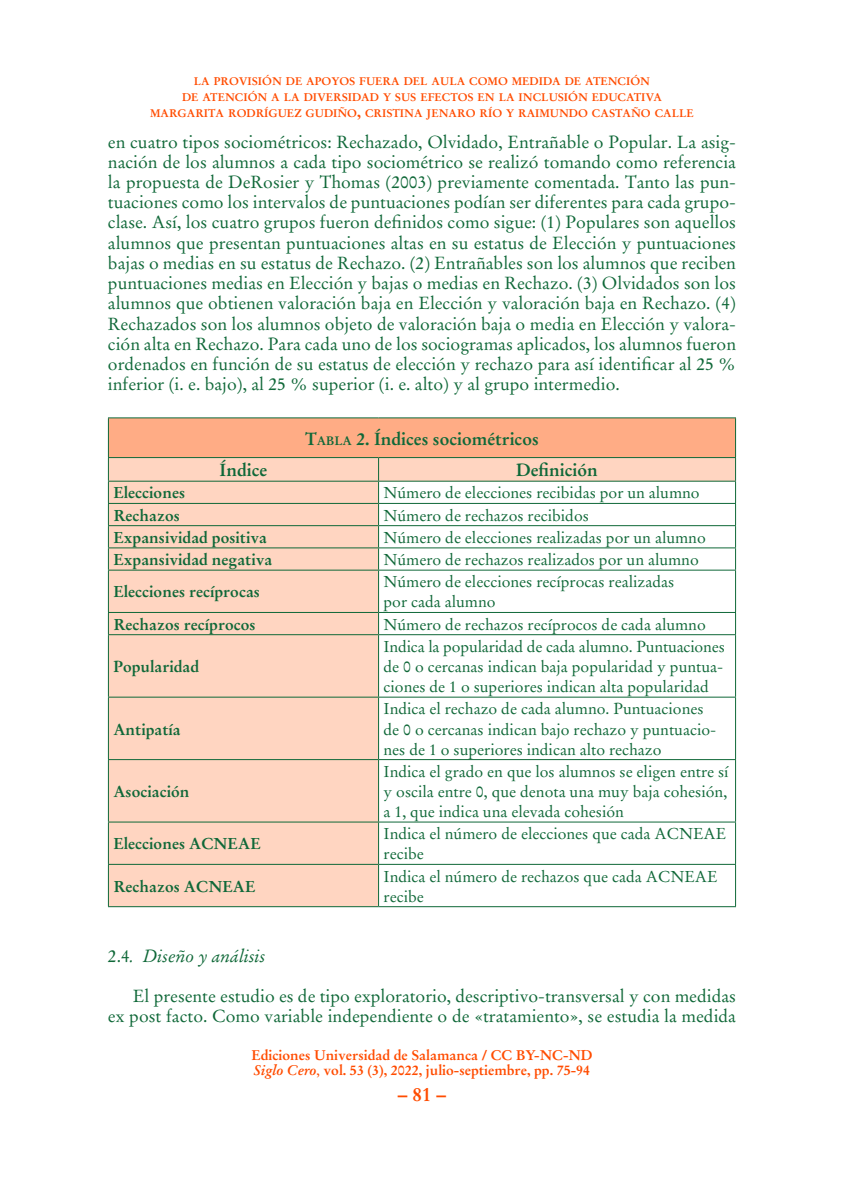
<style>
.page{position:relative;width:844px;height:1191px;background:#fff}
.page>*{position:absolute;margin:0;border:0;box-sizing:border-box;transform-origin:0 0}
.t1{font:700 19.25px "Stempel Garamond";color:#ff4c00}
.TEX_de_párrafo_N_par{font:17.5px/20.1px "Stempel Garamond";color:#0f6838;text-align:justify}
.tabla_titulo{font:700 17.5px "Stempel Garamond";color:#0f6838}
.TEX_Cab_Cur{font:italic 17.5px "Stempel Garamond";color:#0f6838}
.tabla_subtitulo{font:700 17.5px "Stempel Garamond";color:#0f6838}
.tabla{font:15.75px/20.1px "Stempel Garamond";color:#0f6838}
.tabla-2{font:700 15.75px "Stempel Garamond";color:#0f6838}
.t2{font:700 14px/15.8px "Stempel Garamond";color:#ff4c00}
.t3{font:700 11.03px/15.8px "Stempel Garamond";color:#ff4c00;text-align:center}
.s1{font-size:15.75px}
.s2{font-style:inherit}
.s3{font-size:12.25px}
.s4{font-style:normal}
.s5{font-style:italic}
.s6{font-weight:400}
</style>
<div class="page">
<div style="left:108px;top:418px;width:627px;height:39px;background:#ffac85"></div>
<svg style="left:109px;top:458px;width:626px;height:448px"></svg>
<hr style="left:108px;top:503px;width:270px;height:1px;background:#0f6838">
<hr style="left:378px;top:503px;width:357px;height:1px;background:#0f6838">
<hr style="left:108px;top:525px;width:270px;height:1px;background:#0f6838">
<hr style="left:378px;top:525px;width:357px;height:1px;background:#0f6838">
<hr style="left:108px;top:547px;width:270px;height:1px;background:#0f6838">
<hr style="left:378px;top:547px;width:357px;height:1px;background:#0f6838">
<hr style="left:108px;top:569px;width:270px;height:1px;background:#0f6838">
<hr style="left:108px;top:570px;width:1px;height:42px;background:#0f6838">
<hr style="left:378px;top:569px;width:357px;height:1px;background:#0f6838">
<hr style="left:378px;top:570px;width:1px;height:42px;background:#0f6838">
<hr style="left:735px;top:570px;width:1px;height:42px;background:#0f6838">
<hr style="left:108px;top:612px;width:270px;height:1px;background:#0f6838">
<svg style="left:108px;top:613px;width:1px;height:21px"></svg>
<hr style="left:378px;top:612px;width:357px;height:1px;background:#0f6838">
<svg style="left:378px;top:613px;width:1px;height:21px"></svg>
<svg style="left:735px;top:613px;width:1px;height:21px"></svg>
<hr style="left:108px;top:634px;width:270px;height:1px;background:#0f6838">
<hr style="left:108px;top:635px;width:1px;height:61px;background:#0f6838">
<hr style="left:378px;top:634px;width:357px;height:1px;background:#0f6838">
<hr style="left:378px;top:635px;width:1px;height:61px;background:#0f6838">
<hr style="left:735px;top:635px;width:1px;height:61px;background:#0f6838">
<hr style="left:108px;top:696px;width:270px;height:1px;background:#0f6838">
<hr style="left:108px;top:697px;width:1px;height:62px;background:#0f6838">
<hr style="left:378px;top:696px;width:357px;height:1px;background:#0f6838">
<hr style="left:378px;top:697px;width:1px;height:62px;background:#0f6838">
<hr style="left:735px;top:697px;width:1px;height:62px;background:#0f6838">
<hr style="left:108px;top:759px;width:270px;height:1px;background:#0f6838">
<hr style="left:108px;top:760px;width:1px;height:61px;background:#0f6838">
<hr style="left:378px;top:759px;width:357px;height:1px;background:#0f6838">
<hr style="left:378px;top:760px;width:1px;height:61px;background:#0f6838">
<hr style="left:735px;top:760px;width:1px;height:61px;background:#0f6838">
<hr style="left:108px;top:417px;width:270px;height:1px;background:#0f6838">
<hr style="left:108px;top:418px;width:1px;height:39px;background:#0f6838">
<hr style="left:378px;top:417px;width:357px;height:1px;background:#0f6838">
<hr style="left:735px;top:418px;width:1px;height:39px;background:#0f6838">
<hr style="left:108px;top:457px;width:270px;height:1px;background:#0f6838">
<svg style="left:108px;top:458px;width:1px;height:111px"></svg>
<hr style="left:378px;top:457px;width:357px;height:1px;background:#0f6838">
<svg style="left:378px;top:458px;width:1px;height:111px"></svg>
<svg style="left:735px;top:458px;width:1px;height:111px"></svg>
<hr style="left:108px;top:481px;width:270px;height:1px;background:#0f6838">
<hr style="left:378px;top:481px;width:357px;height:1px;background:#0f6838">
<hr style="left:378px;top:821px;width:357px;height:1px;background:#0f6838">
<hr style="left:735px;top:822px;width:1px;height:42px;background:#0f6838">
<hr style="left:108px;top:864px;width:270px;height:1px;background:#0f6838">
<hr style="left:378px;top:864px;width:357px;height:1px;background:#0f6838">
<hr style="left:735px;top:864px;width:1px;height:42px;background:#0f6838">
<hr style="left:378px;top:906px;width:357px;height:1px;background:#0f6838">
<hr style="left:108px;top:821px;width:270px;height:1px;background:#0f6838">
<hr style="left:108px;top:822px;width:1px;height:42px;background:#0f6838">
<hr style="left:378px;top:822px;width:1px;height:42px;background:#0f6838">
<hr style="left:108px;top:864px;width:1px;height:42px;background:#0f6838">
<hr style="left:378px;top:864px;width:1px;height:42px;background:#0f6838">
<hr style="left:108px;top:906px;width:270px;height:1px;background:#0f6838">
<p class="t3" style="left:150px;top:73px;width:545px">LA PROVISIÓN DE APOYOS FUERA DEL AULA COMO MEDIDA DE ATENCIÓN<br>DE ATENCIÓN A LA DIVERSIDAD Y SUS EFECTOS EN LA INCLUSIÓN EDUCATIVA<br>MARGARITA RODRÍGUEZ GUDIÑO<span class="s1">,</span> CRISTINA JENARO RÍO Y RAIMUNDO CASTAÑO CALLE</p>
<p class="TEX_de_párrafo_N_par" style="left:108px;top:132px;width:629px">en cuatro tipos sociométricos: Rechazado, Olvidado, Entrañable o Popular. La asig&shy;nación de los alumnos a cada tipo sociométrico se realizó tomando como referencia la propuesta de DeRosier y Thomas (2003) previamente comentada. Tanto las pun&shy;tuaciones como los intervalos de puntuaciones podían ser diferentes para cada grupo&shy;clase. Así, los cuatro grupos fueron definidos como sigue: (1) Populares son aquellos alumnos que presentan puntuaciones altas en su estatus de Elección y puntuaciones bajas o medias en su estatus de Rechazo. (2) Entrañables son los alumnos que reciben puntuaciones medias en Elección y bajas o medias en Rechazo. (3) Olvidados son los alumnos que obtienen valoración baja en Elección y valoración baja en Rechazo. (4)<br>Rechazados son los alumnos objeto de valoración baja o media en Elección y valora&shy;ción alta en Rechazo. Para cada uno de los sociogramas aplicados, los alumnos fueron ordenados en función de su estatus de elección y rechazo para así identificar al 25 % inferior (i. e. bajo), al 25 % superior (i. e. alto) y al grupo intermedio.</p>
<p class="tabla_titulo" style="left:305px;top:428px;width:235px"><span class="s2">T</span><span class="s3">ABLA</span> <span class="s2">2.</span> Índices sociométricos</p>
<p class="tabla_subtitulo" style="left:219px;top:459px;width:49px">Índice</p>
<p class="tabla_subtitulo" style="left:516px;top:459px;width:83px">Definición</p>
<p class="tabla-2" style="left:113px;top:483px;width:73px">Elecciones</p>
<p class="tabla" style="left:383px;top:483px;width:317px">Número de elecciones recibidas por un alumno</p>
<p class="tabla-2" style="left:113px;top:505px;width:68px">Rechazos</p>
<p class="tabla" style="left:383px;top:505px;width:207px">Número de rechazos recibidos</p>
<p class="tabla-2" style="left:113px;top:528px;width:155px">Expansividad positiva</p>
<p class="tabla" style="left:383px;top:527px;width:324px">Número de elecciones realizadas por un alumno</p>
<p class="tabla-2" style="left:113px;top:550px;width:160px">Expansividad negativa</p>
<p class="tabla" style="left:383px;top:550px;width:317px">Número de rechazos realizados por un alumno</p>
<p class="tabla-2" style="left:113px;top:582px;width:148px">Elecciones recíprocas</p>
<p class="tabla" style="left:383px;top:572px;width:292px">Número de elecciones recíprocas realizadas por cada alumno</p>
<p class="tabla-2" style="left:113px;top:614px;width:144px">Rechazos recíprocos</p>
<p class="tabla" style="left:383px;top:614px;width:324px">Número de rechazos recíprocos de cada alumno</p>
<p class="tabla-2" style="left:113px;top:657px;width:87px">Popularidad</p>
<p class="tabla" style="left:383px;top:636px;width:343px;text-align:justify">Indica la popularidad de cada alumno. Puntuaciones de 0 o cercanas indican baja popularidad y puntua&shy;ciones de 1 o superiores indican alta popularidad</p>
<p class="tabla-2" style="left:113px;top:719px;width:69px">Antipatía</p>
<p class="tabla-2" style="left:113px;top:782px;width:78px">Asociación</p>
<p class="tabla" style="left:383px;top:699px;width:334px">Indica el rechazo de cada alumno. Puntuaciones de 0 o cercanas indican bajo rechazo y puntuacio&shy;nes de 1 o superiores indican alto rechazo</p>
<p class="tabla" style="left:383px;top:761px;width:346px;text-align:justify">Indica el grado en que los alumnos se eligen entre sí y oscila entre 0, que denota una muy baja cohesión, a 1, que indica una elevada cohesión</p>
<p class="tabla-2" style="left:113px;top:834px;width:149px">Elecciones ACNEAE</p>
<p class="tabla" style="left:383px;top:824px;width:344px">Indica el número de elecciones que cada ACNEAE recibe</p>
<p class="tabla-2" style="left:113px;top:876px;width:144px">Rechazos ACNEAE</p>
<p class="tabla" style="left:383px;top:866px;width:335px">Indica el número de rechazos que cada ACNEAE recibe</p>
<p class="TEX_Cab_Cur" style="left:108px;top:944px;width:159px"><span class="s4">2.4</span>. Diseño y análisis</p>
<p class="TEX_de_párrafo_N_par" style="left:108px;top:986px;width:629px;text-align:right">El presente estudio es de tipo exploratorio, descriptivo-transversal y con medidas<br>ex post facto. Como variable independiente o de «tratamiento», se estudia la medida</p>
<p class="t2" style="left:251px;top:1046px;width:342px">Ediciones Universidad de Salamanca / CC BY-NC-ND<br><span class="s5">Siglo Cero</span><span class="s6">,</span> vol. 53 (3), 2022, julio-septiembre, pp. 75-94</p>
<p class="t1" style="left:398px;top:1082px;width:50px">– 81 –</p>
</div>
